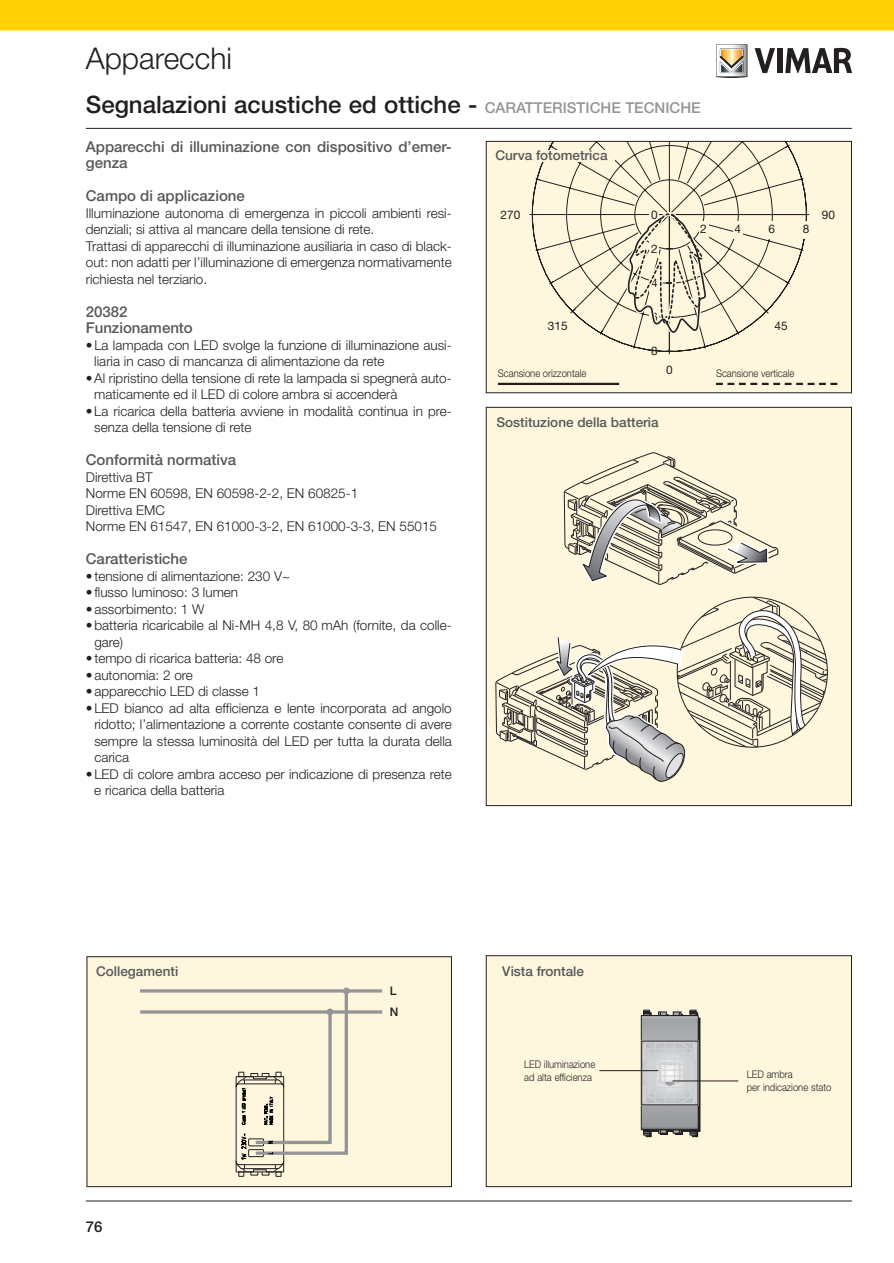
<style>
.page{position:relative;width:894px;height:1263px;background:#fff}
.page>*{position:absolute;margin:0;border:0;box-sizing:border-box;transform-origin:0 0}
.t1{font:300 30px "Helvetica Neue LT Std";color:#231f20}
.t2{font:500 24px "Helvetica Neue LT Std";color:#231f20}
.t3{font:500 15px/16.5px "Helvetica Neue LT Std";color:#57585a}
.t4{font:500 15px "Helvetica Neue LT Std";color:#231f20}
.t5{font:300 13.5px/16.5px "Helvetica Neue LT Std";color:#231f20}
.t6{font:500 13.5px "Helvetica Neue LT Std";color:#57585a}
.t7{font:11.85px "Helvetica Neue LT Std";letter-spacing:-.005em;color:#231f20}
.t8{font:500 11.85px/21px "Helvetica Neue LT Std";color:#231f20}
.t9{font:300 10.5px/13.5px "Helvetica Neue LT Std";color:#231f20;scale:.9 1}
.s1{font-size:15px;color:#939598}
</style>
<div class="page">
<svg style="left:0;top:0;width:893px;height:73px"></svg>
<hr style="left:86px;top:128px;width:765px;height:1px;background:#231f20">
<hr style="left:86px;top:1201px;width:765px;height:1px;background:#231f20">
<svg style="left:715px;top:44px;width:32px;height:34px"></svg>
<svg style="left:754px;top:48px;width:20px;height:25px"></svg>
<div style="left:776px;top:48px;width:6px;height:25px;background:#231f20"></div>
<svg style="left:785px;top:47px;width:66px;height:26px"></svg>
<div style="left:87px;top:957px;width:364px;height:230px;background:#fef7dd"></div>
<svg style="left:140px;top:989px;width:242px;height:4px"></svg>
<svg style="left:140px;top:1010px;width:242px;height:4px"></svg>
<svg style="left:235px;top:988px;width:114px;height:189px"></svg>
<div style="left:86px;top:956px;width:365px;height:231px;border:1px solid #231f20"></div>
<div style="left:486px;top:407px;width:365px;height:399px;background:#fef7dd"></div>
<svg style="left:563px;top:452px;width:215px;height:133px"></svg>
<div style="left:485px;top:407px;width:366px;height:399px;border:1px solid #231f20"></div>
<div style="left:486px;top:956px;width:365px;height:231px;background:#fef7dd"></div>
<svg style="left:641px;top:1009px;width:59px;height:128px"></svg>
<div style="left:485px;top:955px;width:366px;height:232px;border:1px solid #231f20"></div>
<hr style="left:599px;top:1070px;width:59px;height:1px;background:#231f20">
<hr style="left:672px;top:1081px;width:66px;height:1px;background:#231f20">
<svg style="left:495px;top:597px;width:332px;height:185px"></svg>
<div style="left:486px;top:141px;width:365px;height:252px;background:#fef7dd"></div>
<svg style="left:529px;top:143px;width:280px;height:211px"></svg>
<div style="left:649px;top:205px;width:10px;height:18px;background:#fef7dd"></div>
<div style="left:732px;top:221px;width:10px;height:18px;background:#fef7dd"></div>
<div style="left:766px;top:221px;width:10px;height:18px;background:#fef7dd"></div>
<div style="left:800px;top:221px;width:10px;height:18px;background:#fef7dd"></div>
<svg style="left:624px;top:210px;width:85px;height:128px"></svg>
<div style="left:485px;top:141px;width:366px;height:252px;border:1px solid #231f20"></div>
<hr style="left:497px;top:383px;width:122px;height:2px;background:#231f20">
<svg style="left:716px;top:383px;width:121px;height:2px"></svg>
<div style="left:495px;top:151px;width:120px;height:11px;background:#fef7dd"></div>
<h1 class="t1" style="left:86px;top:40px;width:148px">Apparecchi</h1>
<h2 class="t2" style="left:86px;top:90px;width:616px">Segnalazioni acustiche ed ottiche - <span class="s1">CARATTERISTICHE TECNICHE</span></h2>
<p class="t7" style="left:547px;top:96px;width:21px">225</p>
<p class="t3" style="left:86px;top:138px;width:367px">Apparecchi di illuminazione con dispositivo d’emer&shy;genza</p>
<p class="t3" style="left:86px;top:187px;width:160px">Campo di applicazione</p>
<p class="t5" style="left:86px;top:204px;width:367px">Illuminazione autonoma di emergenza in piccoli ambienti resi&shy;denziali; si attiva al mancare della tensione di rete.<br>Trattasi di apparecchi di illuminazione ausiliaria in caso di black&shy;out: non adatti per l’illuminazione di emergenza normativamente richiesta nel terziario.</p>
<p class="t3" style="left:86px;top:303px;width:108px">20382<br>Funzionamento</p>
<p class="t5" style="left:94px;top:336px;width:359px;text-indent:-8px">• La lampada con LED svolge la funzione di illuminazione ausi&shy;liaria in caso di mancanza di alimentazione da rete</p>
<p class="t5" style="left:94px;top:369px;width:359px;text-indent:-9px">• Al ripristino della tensione di rete la lampada si spegnerà auto&shy;maticamente ed il LED di colore ambra si accenderà</p>
<p class="t5" style="left:94px;top:402px;width:359px;text-indent:-8px">• La ricarica della batteria avviene in modalità continua in pre&shy;senza della tensione di rete</p>
<p class="t3" style="left:86px;top:451px;width:152px">Conformità normativa</p>
<p class="t5" style="left:86px;top:468px;width:352px">Direttiva BT<br>Norme EN 60598, EN 60598-2-2, EN 60825-1<br>Direttiva EMC<br>Norme EN 61547, EN 61000-3-2, EN 61000-3-3, EN 55015</p>
<p class="t3" style="left:86px;top:550px;width:103px">Caratteristiche</p>
<p class="t5" style="left:86px;top:567px;width:206px">• tensione di alimentazione: 230 V~</p>
<p class="t5" style="left:86px;top:584px;width:154px">• flusso luminoso: 3 lumen</p>
<p class="t5" style="left:86px;top:600px;width:120px">• assorbimento: 1 W</p>
<p class="t5" style="left:94px;top:617px;width:359px;text-indent:-9px">• batteria ricaricabile al Ni-MH 4,8 V, 80 mAh (fornite, da colle&shy;gare)</p>
<p class="t5" style="left:86px;top:650px;width:199px">• tempo di ricarica batteria: 48 ore</p>
<p class="t5" style="left:86px;top:666px;width:109px">• autonomia: 2 ore</p>
<p class="t5" style="left:86px;top:683px;width:176px">• apparecchio LED di classe 1</p>
<p class="t5" style="left:94px;top:699px;width:359px;text-align:justify;text-indent:-9px">• LED bianco ad alta efficienza e lente incorporata ad angolo ridotto; l’alimentazione a corrente costante consente di avere sempre la stessa luminosità del LED per tutta la durata della carica</p>
<p class="t5" style="left:94px;top:765px;width:359px;text-indent:-8px">• LED di colore ambra acceso per indicazione di presenza rete e ricarica della batteria</p>
<p class="t6" style="left:495px;top:147px;width:114px">Curva fotometrica</p>
<p class="t7" style="left:500px;top:207px;width:21px">270</p>
<p class="t7" style="left:547px;top:319px;width:21px">315</p>
<p class="t7" style="left:651px;top:207px;width:8px">0</p>
<p class="t7" style="left:651px;top:241px;width:8px">2</p>
<p class="t7" style="left:651px;top:276px;width:8px">4</p>
<p class="t7" style="left:651px;top:310px;width:8px">6</p>
<p class="t7" style="left:651px;top:344px;width:8px">8</p>
<p class="t7" style="left:700px;top:222px;width:8px">2</p>
<p class="t7" style="left:734px;top:222px;width:8px">4</p>
<p class="t7" style="left:768px;top:222px;width:8px">6</p>
<p class="t7" style="left:802px;top:222px;width:8px">8</p>
<p class="t7" style="left:774px;top:319px;width:15px">45</p>
<p class="t7" style="left:666px;top:362px;width:8px">0</p>
<p class="t9" style="left:497px;top:366px;width:100px">Scansione orizzontale</p>
<p class="t9" style="left:715px;top:366px;width:88px">Scansione verticale</p>
<p class="t6" style="left:496px;top:414px;width:164px">Sostituzione della batteria</p>
<p class="t7" style="left:821px;top:207px;width:15px">90</p>
<p class="t6" style="left:96px;top:963px;width:84px">Collegamenti</p>
<p class="t8" style="left:389px;top:980px;width:10px">L<br>N</p>
<p class="t6" style="left:502px;top:963px;width:83px">Vista frontale</p>
<p class="t4" style="left:86px;top:1217px;width:18px">76</p>
<p class="t9" style="left:524px;top:1057px;width:80px">LED illuminazione ad alta efficienza</p>
<p class="t9" style="left:746px;top:1067px;width:95px">LED ambra<br>per indicazione stato</p>
</div>
